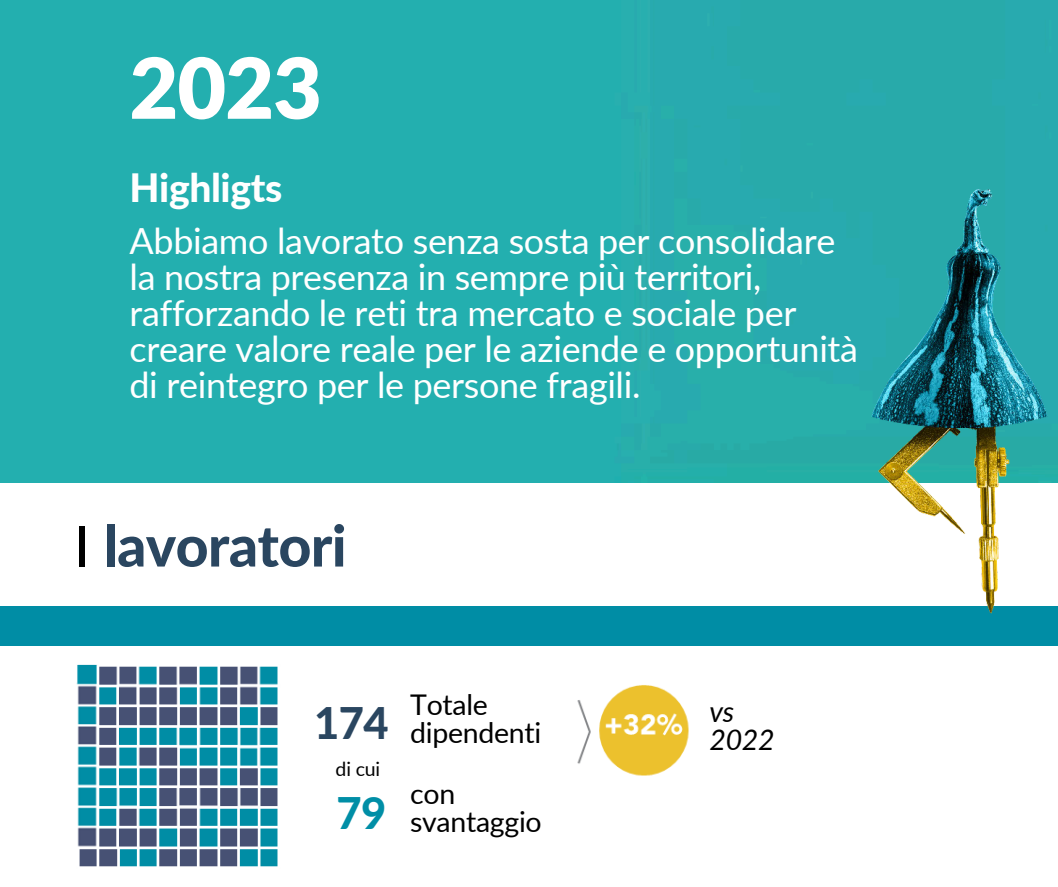
<style>
.page{position:relative;width:1058px;height:887px;background:#fff}
.page>*{position:absolute;margin:0;border:0;box-sizing:border-box;transform-origin:0 0}
.t1{font:900 84px "Lato";color:#fff}
.t2{font:800 57px "Lato";letter-spacing:-.01em;color:#2a4660}
.t3{font:800 43.5px "Lato";color:#2a4660}
.t4{font:800 43.5px "Lato";color:#008ea6}
.t5{font:800 39px "Lato";letter-spacing:-.01em;color:#fff}
.t6{font:36px/36px "Lato";letter-spacing:-.01em;color:#fff}
.t7{font:28.5px/28.2px "Lato";letter-spacing:-.01em;color:#000}
.t8{font:italic 28.5px/28.2px "Lato";letter-spacing:-.01em;color:#000}
.t9{font:19.5px "Lato";color:#000}
.s1{font-weight:400;color:#000}
</style>
<div class="page">
<div style="left:0;top:0;width:1058px;height:482px;background:#23afaf"></div>
<div style="left:0;top:606px;width:1058px;height:40px;background:#008da5"></div>
<img style="left:76px;top:664px;width:202px;height:203px">
<img style="left:577px;top:685px;width:112px;height:91px">
<img style="left:847px;top:175px;width:211px;height:451px">
<h1 class="t1" style="left:129px;top:25px;width:194px">2023</h1>
<p class="t5" style="left:129px;top:159px;width:154px">Highligts</p>
<p class="t6" style="left:129px;top:221px;width:730px">Abbiamo lavorato senza sosta per consolidare la nostra presenza in sempre più territori, rafforzando le reti tra mercato e sociale per creare valore reale per le aziende e opportunità di reintegro per le persone fragili.</p>
<h2 class="t2" style="left:74px;top:503px;width:274px"><span class="s1">I</span> lavoratori</h2>
<p class="t3" style="left:314px;top:691px;width:76px">174</p>
<p class="t9" style="left:336px;top:755px;width:46px">di cui</p>
<p class="t7" style="left:410px;top:689px;width:133px">Totale dipendenti</p>
<p class="t4" style="left:336px;top:780px;width:52px">79</p>
<p class="t7" style="left:410px;top:778px;width:133px">con svantaggio</p>
<p class="t8" style="left:709px;top:696px;width:67px">vs<br>2022</p>
</div>
